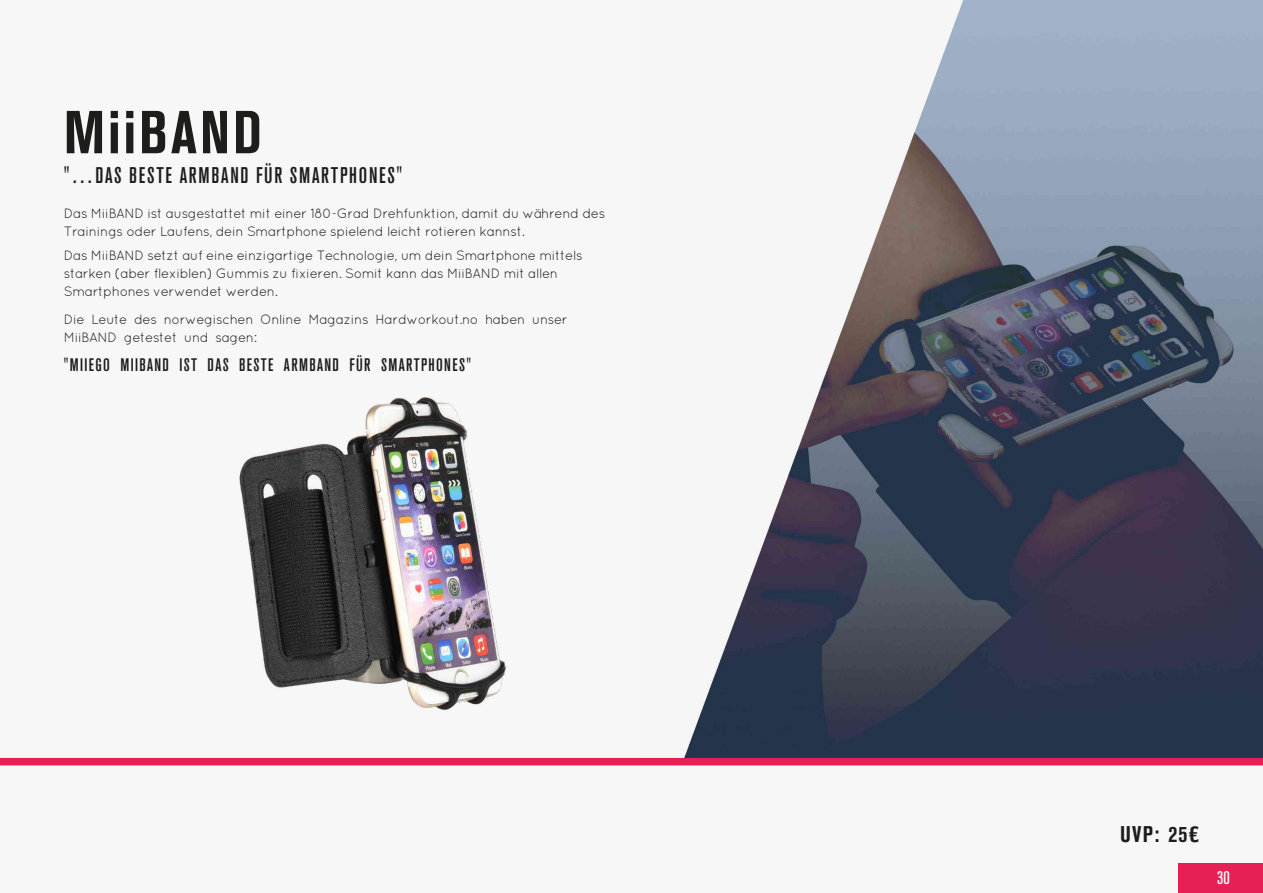
<style>
.page{position:relative;width:1263px;height:893px;background:#f8f7f7}
.page>*{position:absolute;margin:0;border:0;box-sizing:border-box;transform-origin:0 0}
.t1{font:700 condensed 60px "Akzidenz Grotesk BQ";letter-spacing:.05em;color:#1d1d1b}
.t2{font:500 condensed 22.5px "Akzidenz Grotesk BQ";letter-spacing:.075em;color:#1d1d1b}
.t3{font:700 condensed 22.5px "Akzidenz Grotesk BQ";color:#1d1d1b}
.t4{font:500 condensed 18px "Akzidenz Grotesk BQ";letter-spacing:.075em;color:#1d1d1b}
.t5{font:500 condensed 18px "Akzidenz Grotesk BQ";color:#fff}
.t6{font:13.5px/18px "Quicksand";letter-spacing:-.03em;color:#1d1d1b}
</style>
<div class="page">
<img style="left:637px;top:0;width:626px;height:758px">
<div style="left:0;top:758px;width:1263px;height:7px;background:#e62054"></div>
<div style="left:1178px;top:863px;width:85px;height:30px;background:#e62054"></div>
<img style="left:200px;top:397px;width:413px;height:361px">
<h1 class="t1" style="left:64px;top:98px;width:199px">MiiBAND</h1>
<h2 class="t2" style="left:64px;top:163px;width:340px">"…DAS BESTE ARMBAND FÜR SMARTPHONES"</h2>
<p class="t6" style="left:64px;top:204px;width:543px">Das MiiBAND ist ausgestattet mit einer 180-Grad Drehfunktion, damit du während des<br>Trainings oder Laufens, dein Smartphone spielend leicht rotieren kannst.</p>
<p class="t6" style="left:64px;top:246px;width:520px">Das MiiBAND setzt auf eine einzigartige Technologie, um dein Smartphone mittels starken (aber flexiblen) Gummis zu fixieren. Somit kann das MiiBAND mit allen<br>Smartphones verwendet werden.</p>
<p class="t6" style="left:64px;top:310px;width:506px">Die Leute des norwegischen Online Magazins Hardworkout.no haben unser<br>MiiBAND getestet und sagen:</p>
<h3 class="t4" style="left:64px;top:354px;width:409px">"MIIEGO MIIBAND IST DAS BESTE ARMBAND FÜR SMARTPHONES"</h3>
<h2 class="t3" style="left:1120px;top:822px;width:80px">UVP: 25€</h2>
<h3 class="t5" style="left:1217px;top:868px;width:14px">30</h3>
</div>
